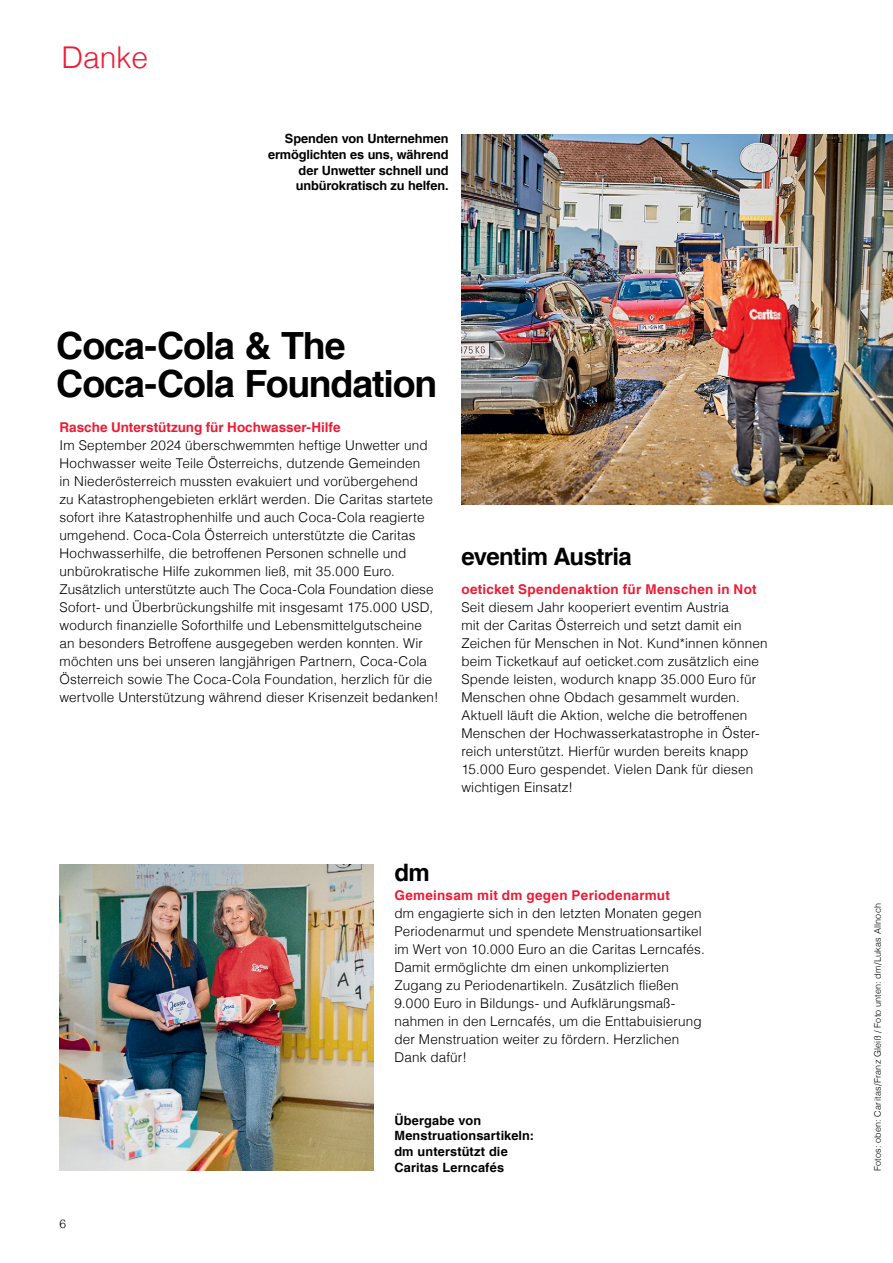
<style>
.page{position:relative;width:893px;height:1263px;background:#fff}
.page>*{position:absolute;margin:0;border:0;box-sizing:border-box;transform-origin:0 0}
.NL_Headline_light_25_25{font:700 37.5px/37.5px "Helveticafor Caritas";letter-spacing:-.03em;color:#000}
.NL_Rubrik{font:300 30px "Helvetica LT Com";color:#ed1b35}
.NL_Danke-Kasten_kl__Headline_light{font:700 24px "Helvetica LT Com";letter-spacing:-.025em;color:#000}
.NL_Fließtext_9_11_5{font:300 13.5px/18px "Helveticafor Caritas";letter-spacing:.01em;color:#000}
.NL_Fließtext_9_11_5-2{font:700 13.5px "Helvetica LT Com";letter-spacing:.02em;color:#ed1b35}
.NL_Fließtext_9_11_5-3{font:700 13.5px "Helveticafor Caritas";color:#ed1b35}
.NL_Bildtext{font:700 12.75px/15.8px "Helveticafor Caritas";letter-spacing:-.005em;color:#000;text-align:right}
.NL_Bildtext-2{font:700 12.75px/15.8px "Helveticafor Caritas";letter-spacing:.015em;color:#000}
.t1{font:300 12px "Helveticafor Caritas";color:#000}
.NL_Fließtext_9_11_5-4{font:300 9px "Helveticafor Caritas";letter-spacing:.025em;color:#000}
</style>
<div class="page">
<img style="left:461px;top:134px;width:432px;height:370px">
<img style="left:60px;top:864px;width:313px;height:306px">
<p class="NL_Rubrik" style="left:61px;top:39px;width:88px">Danke</p>
<p class="NL_Bildtext" style="left:268px;top:131px;width:182px">Spenden von Unternehmen ermöglichten es uns, während der Unwetter schnell und unbürokratisch zu helfen.</p>
<p class="NL_Headline_light_25_25" style="left:56px;top:328px;width:382px">Coca-Cola &amp; The<br>Coca-Cola Foundation</p>
<p class="NL_Fließtext_9_11_5-3" style="left:60px;top:419px;width:283px">Rasche Unterstützung für Hochwasser-Hilfe</p>
<p class="NL_Fließtext_9_11_5" style="left:60px;top:436px;width:380px">Im September 2024 überschwemmten heftige Unwetter und Hochwasser weite Teile Österreichs, dutzende Gemeinden<br>in Niederösterreich mussten evakuiert und vorübergehend<br>zu Katastrophengebieten erklärt werden. Die Caritas startete sofort ihre Katastrophenhilfe und auch Coca-Cola reagierte umgehend. Coca-Cola Österreich unterstützte die Caritas Hochwasserhilfe, die betroffenen Personen schnelle und unbürokratische Hilfe zukommen ließ, mit 35.000 Euro.<br>Zusätzlich unterstützte auch The Coca-Cola Foundation diese Sofort- und Überbrückungshilfe mit insgesamt 175.000 USD, wodurch finanzielle Soforthilfe und Lebensmittelgutscheine an besonders Betroffene ausgegeben werden konnten. Wir möchten uns bei unseren langjährigen Partnern, Coca-Cola Österreich sowie The Coca-Cola Foundation, herzlich für die wertvolle Unterstützung während dieser Krisenzeit bedanken!</p>
<p class="NL_Danke-Kasten_kl__Headline_light" style="left:461px;top:542px;width:172px">eventim Austria</p>
<p class="NL_Fließtext_9_11_5-2" style="left:461px;top:581px;width:297px">oeticket Spendenaktion für Menschen in Not</p>
<p class="NL_Fließtext_9_11_5" style="left:461px;top:598px;width:308px">Seit diesem Jahr kooperiert eventim Austria<br>mit der Caritas Österreich und setzt damit ein Zeichen für Menschen in Not. Kund*innen können beim Ticketkauf auf oeticket.com zusätzlich eine Spende leisten, wodurch knapp 35.000 Euro für Menschen ohne Obdach gesammelt wurden.<br>Aktuell läuft die Aktion, welche die betroffenen Menschen der Hochwasserkatastrophe in Öster&shy;reich unterstützt. Hierfür wurden bereits knapp 15.000 Euro gespendet. Vielen Dank für diesen wichtigen Einsatz!</p>
<p class="NL_Danke-Kasten_kl__Headline_light" style="left:394px;top:858px;width:37px">dm</p>
<p class="NL_Fließtext_9_11_5-2" style="left:394px;top:887px;width:277px">Gemeinsam mit dm gegen Periodenarmut</p>
<p class="NL_Fließtext_9_11_5" style="left:394px;top:904px;width:312px">dm engagierte sich in den letzten Monaten gegen Periodenarmut und spendete Menstruationsartikel im Wert von 10.000 Euro an die Caritas Lerncafés.<br>Damit ermöglichte dm einen unkomplizierten Zugang zu Periodenartikeln. Zusätzlich fließen 9.000 Euro in Bildungs- und Aufklärungsmaß&shy;nahmen in den Lerncafés, um die Enttabuisierung der Menstruation weiter zu fördern. Herzlichen Dank dafür!</p>
<p class="t1" style="left:60px;top:1216px;width:8px">6</p>
<p class="NL_Bildtext-2" style="left:394px;top:1112px;width:141px">Übergabe von<br>Menstruationsartikeln: dm unterstützt die<br>Caritas Lerncafés</p>
<p class="NL_Fließtext_9_11_5-4" style="left:872px;top:1171px;width:270px;rotate:-90deg">Fotos: oben: Caritas/Franz Gleiß / Foto unten: dm/Lukas Allnoch</p>
</div>
